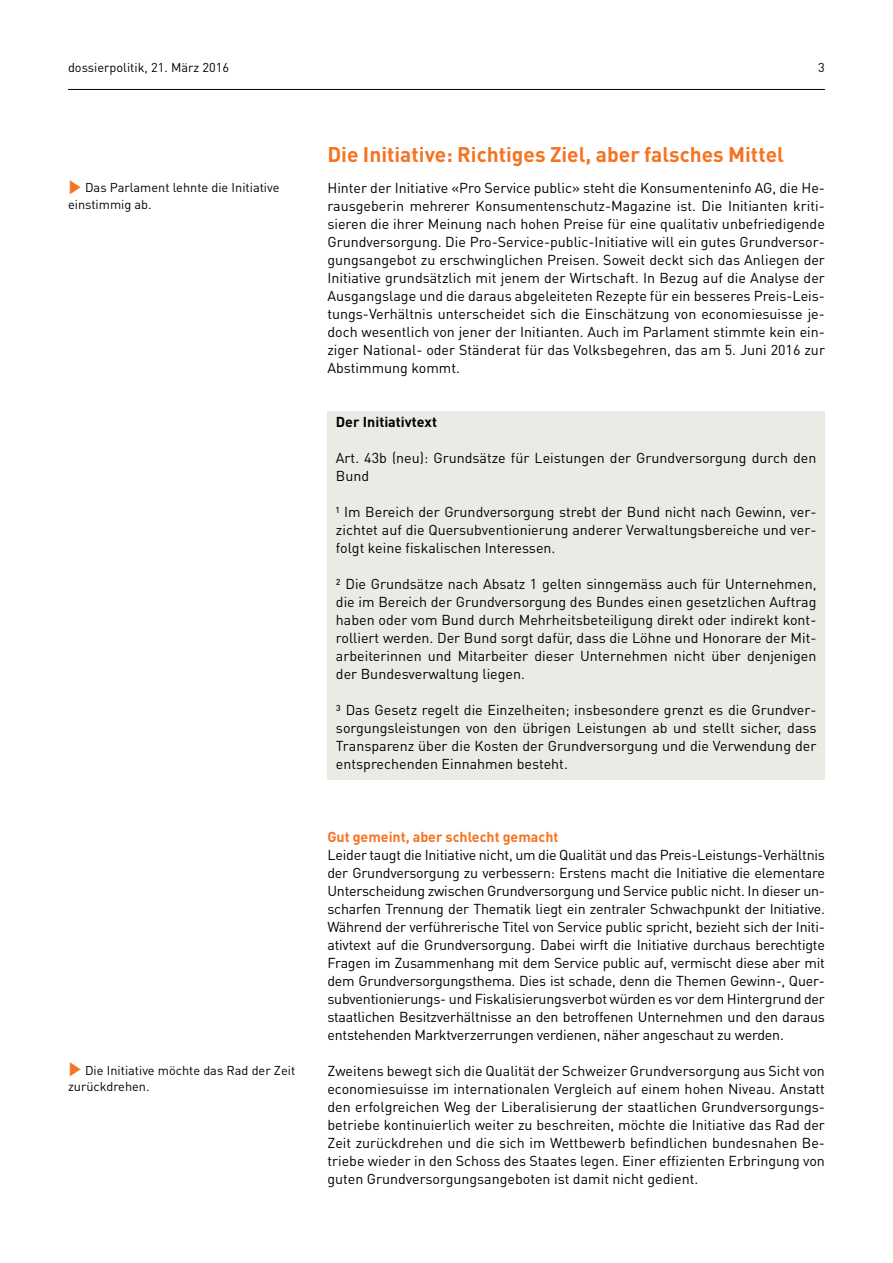
<style>
.page{position:relative;width:893px;height:1263px;background:#fff}
.page>*{position:absolute;margin:0;border:0;box-sizing:border-box;transform-origin:0 0}
.t1{font:700 21px "DIN";color:#f47421}
.t2{font:14.25px/18px "DIN";color:#000;text-align:justify}
.t3{font:700 14.25px "DIN";color:#f47421}
.t4{font:700 14.25px "DIN";color:#000}
.t5{font:12.75px/16.5px "DIN";color:#000}
.s1{color:#f47421}
</style>
<div class="page">
<hr style="left:68px;top:89px;width:757px;height:1px;background:#000">
<div style="left:327px;top:411px;width:498px;height:369px;background:#ebebe5"></div>
<p class="t5" style="left:68px;top:58px;width:163px">dossierpolitik, 21. März 2016</p>
<p class="t5" style="left:818px;top:58px;width:8px">3</p>
<p class="t5" style="left:68px;top:179px;width:213px"><span class="s1">✓</span> Das Parlament lehnte die Initiative einstimmig ab.</p>
<p class="t5" style="left:68px;top:1061px;width:229px"><span class="s1">✓</span> Die Initiative möchte das Rad der Zeit zurückdrehen.</p>
<h1 class="t1" style="left:327px;top:140px;width:458px">Die Initiative: Richtiges Ziel, aber falsches Mittel</h1>
<p class="t2" style="left:327px;top:179px;width:499px">Hinter der Initiative «Pro Service public» steht die Konsumenteninfo AG, die He&shy;rausgeberin mehrerer Konsumentenschutz-Magazine ist. Die Initianten kriti&shy;sieren die ihrer Meinung nach hohen Preise für eine qualitativ unbefriedigende Grundversorgung. Die Pro-Service-public-Initiative will ein gutes Grundversor&shy;gungsangebot zu erschwinglichen Preisen. Soweit deckt sich das Anliegen der Initiative grundsätzlich mit jenem der Wirtschaft. In Bezug auf die Analyse der Ausgangslage und die daraus abgeleiteten Rezepte für ein besseres Preis-Leis&shy;tungs-Verhältnis unterscheidet sich die Einschätzung von economiesuisse je&shy;doch wesentlich von jener der Initianten. Auch im Parlament stimmte kein ein&shy;ziger National- oder Ständerat für das Volksbegehren, das am 5. Juni 2016 zur Abstimmung kommt.</p>
<p class="t4" style="left:336px;top:413px;width:103px">Der Initiativtext</p>
<p class="t2" style="left:336px;top:449px;width:482px">Art. 43b (neu): Grundsätze für Leistungen der Grundversorgung durch den<br>Bund</p>
<p class="t2" style="left:336px;top:503px;width:482px">¹ Im Bereich der Grundversorgung strebt der Bund nicht nach Gewinn, ver&shy;zichtet auf die Quersubventionierung anderer Verwaltungsbereiche und ver&shy;folgt keine fiskalischen Interessen.</p>
<p class="t2" style="left:336px;top:575px;width:482px">² Die Grundsätze nach Absatz 1 gelten sinngemäss auch für Unternehmen, die im Bereich der Grundversorgung des Bundes einen gesetzlichen Auftrag haben oder vom Bund durch Mehrheitsbeteiligung direkt oder indirekt kont&shy;rolliert werden. Der Bund sorgt dafür, dass die Löhne und Honorare der Mit&shy;arbeiterinnen und Mitarbeiter dieser Unternehmen nicht über denjenigen der Bundesverwaltung liegen.</p>
<p class="t2" style="left:336px;top:701px;width:482px">³ Das Gesetz regelt die Einzelheiten; insbesondere grenzt es die Grundver&shy;sorgungsleistungen von den übrigen Leistungen ab und stellt sicher, dass Transparenz über die Kosten der Grundversorgung und die Verwendung der entsprechenden Einnahmen besteht.</p>
<p class="t3" style="left:327px;top:827px;width:233px">Gut gemeint, aber schlecht gemacht</p>
<p class="t2" style="left:327px;top:845px;width:499px">Leider taugt die Initiative nicht, um die Qualität und das Preis-Leistungs-Verhältnis der Grundversorgung zu verbessern: Erstens macht die Initiative die elementare Unterscheidung zwischen Grundversorgung und Service public nicht. In dieser un&shy;scharfen Trennung der Thematik liegt ein zentraler Schwachpunkt der Initiative.<br>Während der verführerische Titel von Service public spricht, bezieht sich der Initi&shy;ativtext auf die Grundversorgung. Dabei wirft die Initiative durchaus berechtigte Fragen im Zusammenhang mit dem Service public auf, vermischt diese aber mit dem Grundversorgungsthema. Dies ist schade, denn die Themen Gewinn-, Quer&shy;subventionierungs- und Fiskalisierungsverbot würden es vor dem Hintergrund der staatlichen Besitzverhältnisse an den betroffenen Unternehmen und den daraus entstehenden Marktverzerrungen verdienen, näher angeschaut zu werden.</p>
<p class="t2" style="left:327px;top:1061px;width:499px">Zweitens bewegt sich die Qualität der Schweizer Grundversorgung aus Sicht von economiesuisse im internationalen Vergleich auf einem hohen Niveau. Anstatt den erfolgreichen Weg der Liberalisierung der staatlichen Grundversorgungs&shy;betriebe kontinuierlich weiter zu beschreiten, möchte die Initiative das Rad der Zeit zurückdrehen und die sich im Wettbewerb befindlichen bundesnahen Be&shy;triebe wieder in den Schoss des Staates legen. Einer effizienten Erbringung von guten Grundversorgungsangeboten ist damit nicht gedient.</p>
</div>
